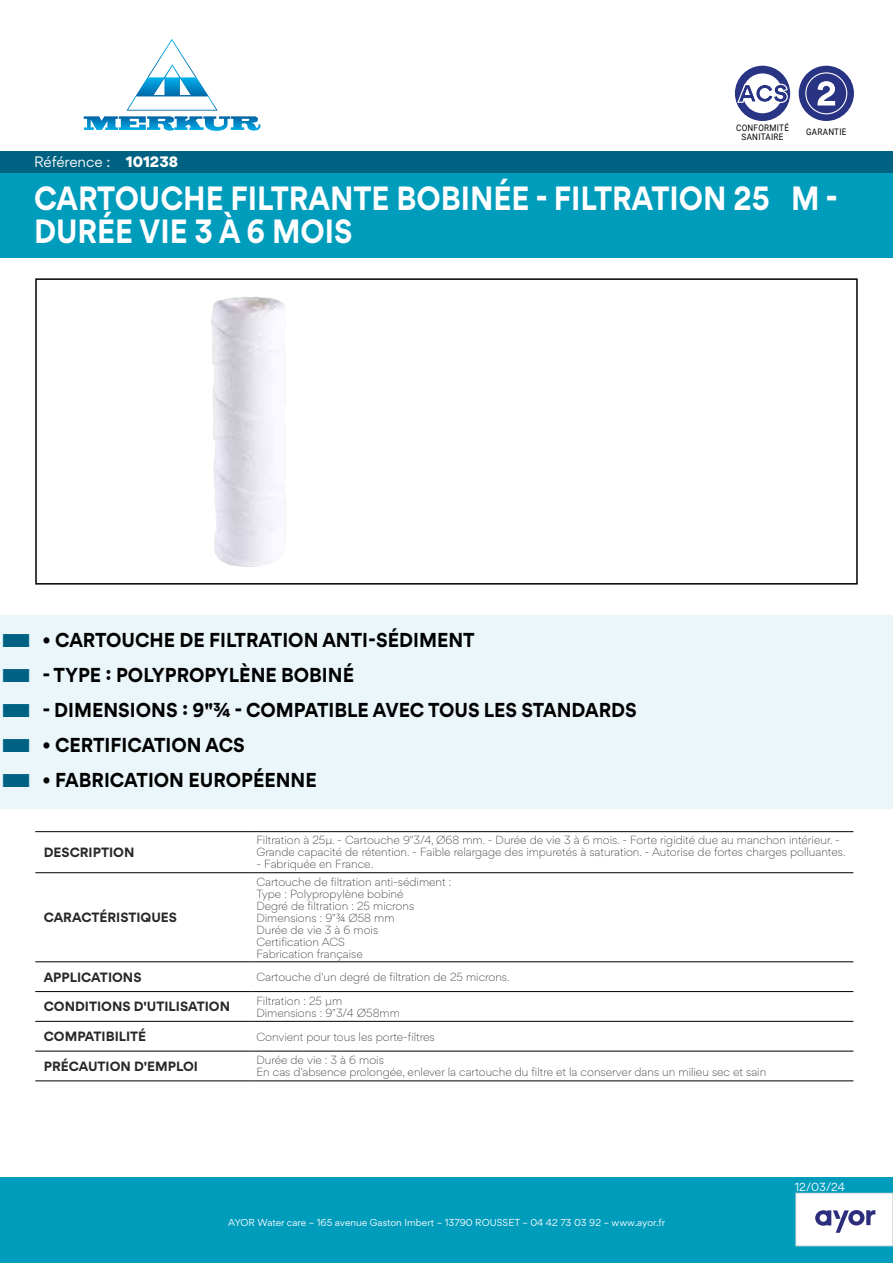
<style>
.page{position:relative;width:893px;height:1263px;background:#fff}
.page>*{position:absolute;margin:0;border:0;box-sizing:border-box;transform-origin:0 0}
.t1{font:700 30px/33px "Gordita";color:#fff;scale:.9 1}
.t2{font:700 18px "Gordita";color:#000;scale:.95 1}
.t3{font:13.5px "Gordita";letter-spacing:-.005em;color:#fff}
.t4{font:700 12px "Gordita";color:#282827}
.t5{font:300 10.5px/12px "Gordita";color:#282827}
.t6{font:10.5px "Gordita";color:#fff}
.t7{font:9px "Gordita";color:#fff}
.t8{font:9px/9px "Roboto";letter-spacing:.035em;color:#000;text-align:center;scale:.9 1}
.s1{font-weight:900}
</style>
<div class="page">
<div style="left:0;top:1178px;width:893px;height:85px;background:#009cbc"></div>
<div style="left:796px;top:1193px;width:97px;height:53px;background:#fff"></div>
<div style="left:795px;top:1193px;width:98px;height:53px;border:1px solid #dadada"></div>
<img style="left:211px;top:296px;width:74px;height:271px">
<div style="left:0;top:172px;width:893px;height:85px;background:#009cbc"></div>
<div style="left:735px;top:66px;width:55px;height:55px;background:#293584;border-radius:50%"></div>
<div style="left:743px;top:73px;width:39px;height:40px;background:#fff;border-radius:50%"></div>
<svg style="left:737px;top:84px;width:51px;height:19px"></svg>
<div style="left:799px;top:66px;width:55px;height:55px;background:#293384;border-radius:50%"></div>
<svg style="left:805px;top:72px;width:42px;height:42px"></svg>
<div style="left:35px;top:278px;width:823px;height:307px;border:2px solid #000"></div>
<div style="left:0;top:615px;width:893px;height:53px;background:#eaf6fa"></div>
<div style="left:0;top:650px;width:893px;height:53px;background:#eaf6fa"></div>
<div style="left:0;top:685px;width:893px;height:53px;background:#eaf6fa"></div>
<div style="left:0;top:720px;width:893px;height:53px;background:#eaf6fa"></div>
<div style="left:0;top:755px;width:893px;height:53px;background:#eaf6fa"></div>
<svg style="left:815px;top:1210px;width:60px;height:23px"></svg>
<svg style="left:83px;top:39px;width:177px;height:92px"></svg>
<div style="left:0;top:151px;width:893px;height:21px;background:#006282"></div>
<hr style="left:35px;top:831px;width:217px;height:1px;background:#000">
<hr style="left:252px;top:831px;width:601px;height:1px;background:#000">
<hr style="left:35px;top:872px;width:217px;height:1px;background:#000">
<hr style="left:252px;top:872px;width:601px;height:1px;background:#000">
<hr style="left:35px;top:961px;width:217px;height:1px;background:#000">
<hr style="left:252px;top:961px;width:601px;height:1px;background:#000">
<hr style="left:35px;top:991px;width:217px;height:1px;background:#000">
<hr style="left:252px;top:991px;width:601px;height:1px;background:#000">
<hr style="left:35px;top:1021px;width:217px;height:1px;background:#000">
<hr style="left:252px;top:1021px;width:601px;height:1px;background:#000">
<hr style="left:35px;top:1051px;width:217px;height:1px;background:#000">
<hr style="left:252px;top:1051px;width:601px;height:1px;background:#000">
<hr style="left:35px;top:1080px;width:217px;height:1px;background:#000">
<hr style="left:252px;top:1080px;width:601px;height:1px;background:#000">
<p class="t3" style="left:34px;top:152px;width:146px">Référence : <span class="s1">101238</span></p>
<p class="t8" style="left:736px;top:122px;width:60px">CONFORMITÉ<br>SANITAIRE</p>
<p class="t8" style="left:806px;top:127px;width:46px">GARANTIE</p>
<h1 class="t1" style="left:34px;top:182px;width:895px">CARTOUCHE FILTRANTE BOBINÉE - FILTRATION 25ΜM -<br>DURÉE VIE 3 À 6 MOIS</h1>
<h2 class="t2" style="left:43px;top:625px;width:457px">• CARTOUCHE DE FILTRATION ANTI-SÉDIMENT</h2>
<h2 class="t2" style="left:43px;top:660px;width:329px">- TYPE : POLYPROPYLÈNE BOBINÉ</h2>
<h2 class="t2" style="left:43px;top:695px;width:627px">- DIMENSIONS : 9"¾ - COMPATIBLE AVEC TOUS LES STANDARDS</h2>
<h2 class="t2" style="left:43px;top:730px;width:214px">• CERTIFICATION ACS</h2>
<h2 class="t2" style="left:43px;top:765px;width:290px">• FABRICATION EUROPÉENNE</h2>
<p class="t4" style="left:44px;top:843px;width:92px">DESCRIPTION</p>
<p class="t5" style="left:256px;top:834px;width:591px">Filtration à 25µ. - Cartouche 9"3/4, Ø68 mm. - Durée de vie 3 à 6 mois. - Forte rigidité due au manchon intérieur. -<br>Grande capacité de rétention. - Faible relargage des impuretés à saturation. - Autorise de fortes charges polluantes.</p>
<p class="t5" style="left:256px;top:858px;width:118px">- Fabriquée en France.</p>
<p class="t4" style="left:44px;top:908px;width:135px">CARACTÉRISTIQUES</p>
<p class="t5" style="left:256px;top:875px;width:196px">Cartouche de filtration anti-sédiment :<br>Type : Polypropylène bobiné<br>Degré de filtration : 25 microns<br>Dimensions : 9"¾ Ø58 mm<br>Durée de vie 3 à 6 mois<br>Certification ACS<br>Fabrication française</p>
<p class="t4" style="left:44px;top:967px;width:99px">APPLICATIONS</p>
<p class="t5" style="left:256px;top:970px;width:255px">Cartouche d'un degré de filtration de 25 microns.</p>
<p class="t4" style="left:44px;top:997px;width:188px">CONDITIONS D'UTILISATION</p>
<p class="t5" style="left:256px;top:994px;width:145px">Filtration : 25 µm<br>Dimensions : 9"3/4 Ø58mm</p>
<p class="t4" style="left:44px;top:1027px;width:104px">COMPATIBILITÉ</p>
<p class="t5" style="left:256px;top:1030px;width:180px">Convient pour tous les porte-filtres</p>
<p class="t4" style="left:44px;top:1057px;width:156px">PRÉCAUTION D'EMPLOI</p>
<p class="t5" style="left:256px;top:1054px;width:511px">Durée de vie : 3 à 6 mois<br>En cas d'absence prolongée, enlever la cartouche du filtre et la conserver dans un milieu sec et sain</p>
<p class="t7" style="left:228px;top:1216px;width:438px">AYOR Water care – 165 avenue Gaston Imbert – 13790 ROUSSET – 04 42 73 03 92 – www.ayor.fr</p>
<p class="t6" style="left:795px;top:1179px;width:52px">12/03/24</p>
</div>
